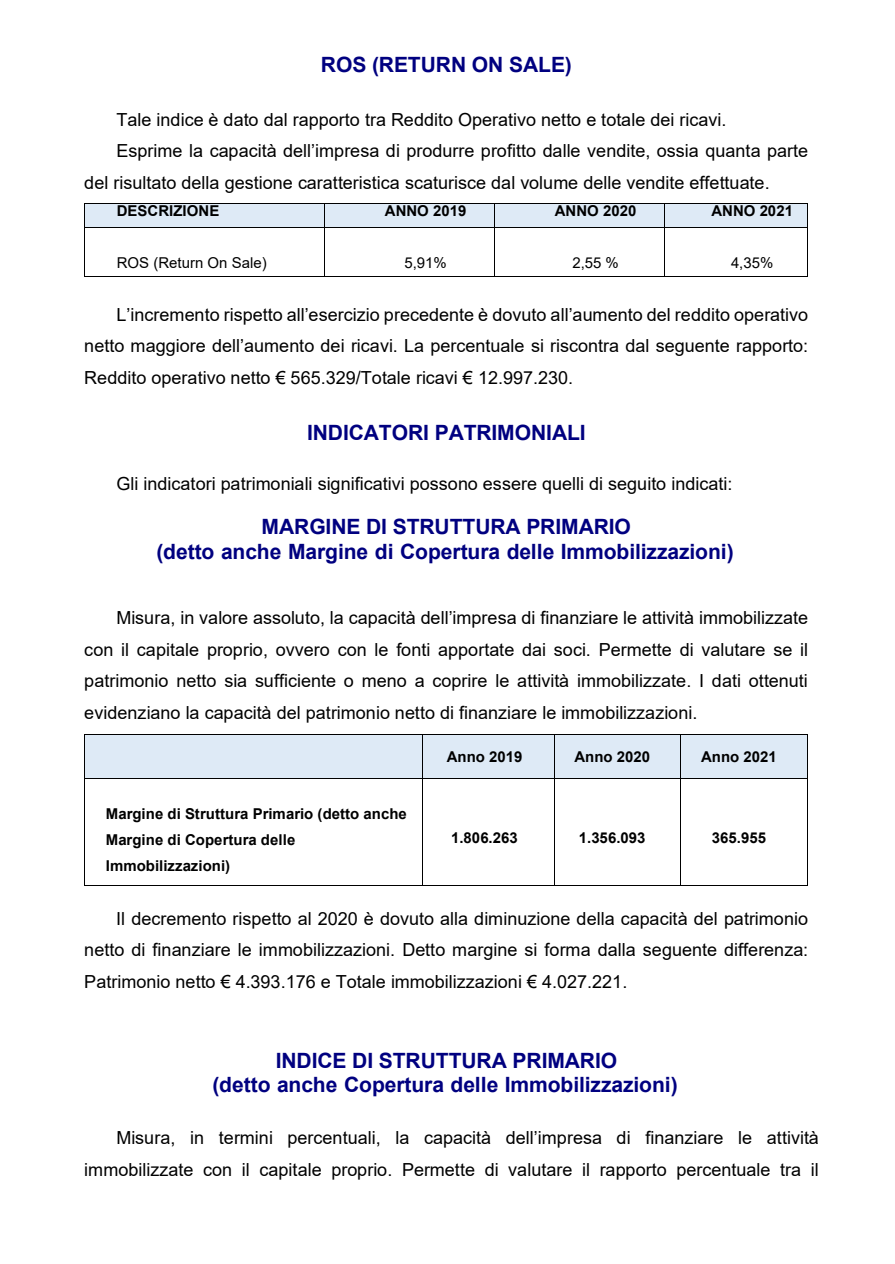
<style>
.page{position:relative;width:895px;height:1264px;background:#fff}
.page>*{position:absolute;margin:0;border:0;box-sizing:border-box;transform-origin:0 0}
.t1{font:700 21px "Arial";letter-spacing:-.005em;color:#000080}
.t2{font:18px/31.5px "Arial";color:#000;text-align:justify}
.t3{font:700 15px/25.8px "Arial";color:#000}
.t4{font:15px "Arial";color:#000}
</style>
<div class="page">
<div style="left:85px;top:204px;width:239px;height:23px;background:#deeaf6"></div>
<div style="left:325px;top:204px;width:169px;height:23px;background:#deeaf6"></div>
<div style="left:495px;top:204px;width:168px;height:23px;background:#deeaf6"></div>
<div style="left:664px;top:204px;width:143px;height:23px;background:#deeaf6"></div>
<hr style="left:85px;top:203px;width:239px;height:1px;background:#000">
<hr style="left:325px;top:203px;width:169px;height:1px;background:#000">
<hr style="left:495px;top:203px;width:168px;height:1px;background:#000">
<hr style="left:664px;top:203px;width:143px;height:1px;background:#000">
<svg style="left:84px;top:203px;width:1px;height:25px"></svg>
<hr style="left:85px;top:227px;width:239px;height:1px;background:#000">
<svg style="left:324px;top:203px;width:1px;height:25px"></svg>
<hr style="left:325px;top:227px;width:169px;height:1px;background:#000">
<svg style="left:494px;top:203px;width:1px;height:25px"></svg>
<hr style="left:495px;top:227px;width:168px;height:1px;background:#000">
<svg style="left:663px;top:203px;width:1px;height:25px"></svg>
<hr style="left:664px;top:227px;width:143px;height:1px;background:#000">
<svg style="left:807px;top:203px;width:1px;height:25px"></svg>
<hr style="left:84px;top:228px;width:1px;height:48px;background:#000">
<hr style="left:85px;top:276px;width:239px;height:1px;background:#000">
<hr style="left:324px;top:228px;width:1px;height:48px;background:#000">
<hr style="left:325px;top:276px;width:169px;height:1px;background:#000">
<hr style="left:494px;top:228px;width:1px;height:48px;background:#000">
<hr style="left:495px;top:276px;width:168px;height:1px;background:#000">
<hr style="left:663px;top:228px;width:1px;height:48px;background:#000">
<hr style="left:664px;top:276px;width:143px;height:1px;background:#000">
<hr style="left:807px;top:228px;width:1px;height:48px;background:#000">
<div style="left:85px;top:734px;width:337px;height:44px;background:#deeaf6"></div>
<div style="left:423px;top:734px;width:131px;height:44px;background:#deeaf6"></div>
<div style="left:554px;top:734px;width:125px;height:44px;background:#deeaf6"></div>
<div style="left:680px;top:734px;width:127px;height:44px;background:#deeaf6"></div>
<hr style="left:85px;top:733px;width:337px;height:1px;background:#000">
<hr style="left:423px;top:733px;width:131px;height:1px;background:#000">
<hr style="left:554px;top:733px;width:125px;height:1px;background:#000">
<hr style="left:680px;top:733px;width:127px;height:1px;background:#000">
<hr style="left:84px;top:734px;width:1px;height:44px;background:#000">
<hr style="left:422px;top:734px;width:1px;height:44px;background:#000">
<hr style="left:554px;top:734px;width:1px;height:44px;background:#000">
<hr style="left:679px;top:734px;width:1px;height:44px;background:#000">
<hr style="left:807px;top:734px;width:1px;height:44px;background:#000">
<hr style="left:85px;top:778px;width:337px;height:1px;background:#000">
<hr style="left:423px;top:778px;width:131px;height:1px;background:#000">
<hr style="left:554px;top:778px;width:125px;height:1px;background:#000">
<hr style="left:680px;top:778px;width:127px;height:1px;background:#000">
<hr style="left:84px;top:778px;width:1px;height:106px;background:#000">
<hr style="left:85px;top:884px;width:337px;height:1px;background:#000">
<hr style="left:422px;top:778px;width:1px;height:106px;background:#000">
<hr style="left:423px;top:884px;width:131px;height:1px;background:#000">
<hr style="left:554px;top:778px;width:1px;height:106px;background:#000">
<hr style="left:554px;top:884px;width:125px;height:1px;background:#000">
<hr style="left:679px;top:778px;width:1px;height:106px;background:#000">
<hr style="left:680px;top:884px;width:127px;height:1px;background:#000">
<hr style="left:807px;top:778px;width:1px;height:106px;background:#000">
<p class="t1" style="left:321px;top:50px;width:252px">ROS (RETURN ON SALE)</p>
<p class="t2" style="left:116px;top:103px;width:611px">Tale indice è dato dal rapporto tra Reddito Operativo netto e totale dei ricavi.</p>
<p class="t2" style="left:84px;top:135px;width:725px;text-indent:32px">Esprime la capacità dell’impresa di produrre profitto dalle vendite, ossia quanta parte del risultato della gestione caratteristica scaturisce dal volume delle vendite effettuate.</p>
<p class="t3" style="left:117px;top:198px;width:104px">DESCRIZIONE</p>
<p class="t3" style="left:384px;top:198px;width:83px">ANNO 2019</p>
<p class="t3" style="left:554px;top:198px;width:83px">ANNO 2020</p>
<p class="t3" style="left:711px;top:198px;width:83px">ANNO 2021</p>
<p class="t4" style="left:117px;top:252px;width:151px">ROS (Return On Sale)</p>
<p class="t4" style="left:404px;top:252px;width:44px">5,91%</p>
<p class="t4" style="left:572px;top:252px;width:48px">2,55 %</p>
<p class="t4" style="left:730px;top:252px;width:44px">4,35%</p>
<p class="t2" style="left:84px;top:299px;width:725px;text-indent:32px">L’incremento rispetto all’esercizio precedente è dovuto all’aumento del reddito operativo netto maggiore dell’aumento dei ricavi. La percentuale si riscontra dal seguente rapporto:<br>Reddito operativo netto € 565.329/Totale ricavi € 12.997.230.</p>
<p class="t1" style="left:307px;top:418px;width:280px">INDICATORI PATRIMONIALI</p>
<p class="t2" style="left:116px;top:468px;width:617px">Gli indicatori patrimoniali significativi possono essere quelli di seguito indicati:</p>
<p class="t1" style="left:261px;top:512px;width:371px">MARGINE DI STRUTTURA PRIMARIO</p>
<p class="t1" style="left:156px;top:536px;width:578px">(detto anche Margine di Copertura delle Immobilizzazioni)</p>
<p class="t2" style="left:84px;top:602px;width:725px;text-indent:32px">Misura, in valore assoluto, la capacità dell’impresa di finanziare le attività immobilizzate con il capitale proprio, ovvero con le fonti apportate dai soci. Permette di valutare se il patrimonio netto sia sufficiente o meno a coprire le attività immobilizzate. I dati ottenuti evidenziano la capacità del patrimonio netto di finanziare le immobilizzazioni.</p>
<p class="t3" style="left:446px;top:743px;width:77px">Anno 2019</p>
<p class="t3" style="left:574px;top:743px;width:77px">Anno 2020</p>
<p class="t3" style="left:700px;top:743px;width:77px">Anno 2021</p>
<p class="t3" style="left:106px;top:800px;width:302px">Margine di Struttura Primario (detto anche<br>Margine di Copertura delle<br>Immobilizzazioni)</p>
<p class="t3" style="left:451px;top:824px;width:68px">1.806.263</p>
<p class="t3" style="left:578px;top:824px;width:68px">1.356.093</p>
<p class="t3" style="left:711px;top:824px;width:56px">365.955</p>
<p class="t2" style="left:84px;top:902px;width:725px;text-indent:32px">Il decremento rispetto al 2020 è dovuto alla diminuzione della capacità del patrimonio netto di finanziare le immobilizzazioni. Detto margine si forma dalla seguente differenza:<br>Patrimonio netto € 4.393.176 e Totale immobilizzazioni € 4.027.221.</p>
<p class="t1" style="left:275px;top:1045px;width:343px">INDICE DI STRUTTURA PRIMARIO</p>
<p class="t1" style="left:212px;top:1069px;width:466px">(detto anche Copertura delle Immobilizzazioni)</p>
<p class="t2" style="left:84px;top:1121px;width:735px;text-align:right">Misura, in termini percentuali, la capacità dell’impresa di finanziare le attività immobilizzate con il capitale proprio. Permette di valutare il rapporto percentuale tra il</p>
</div>
